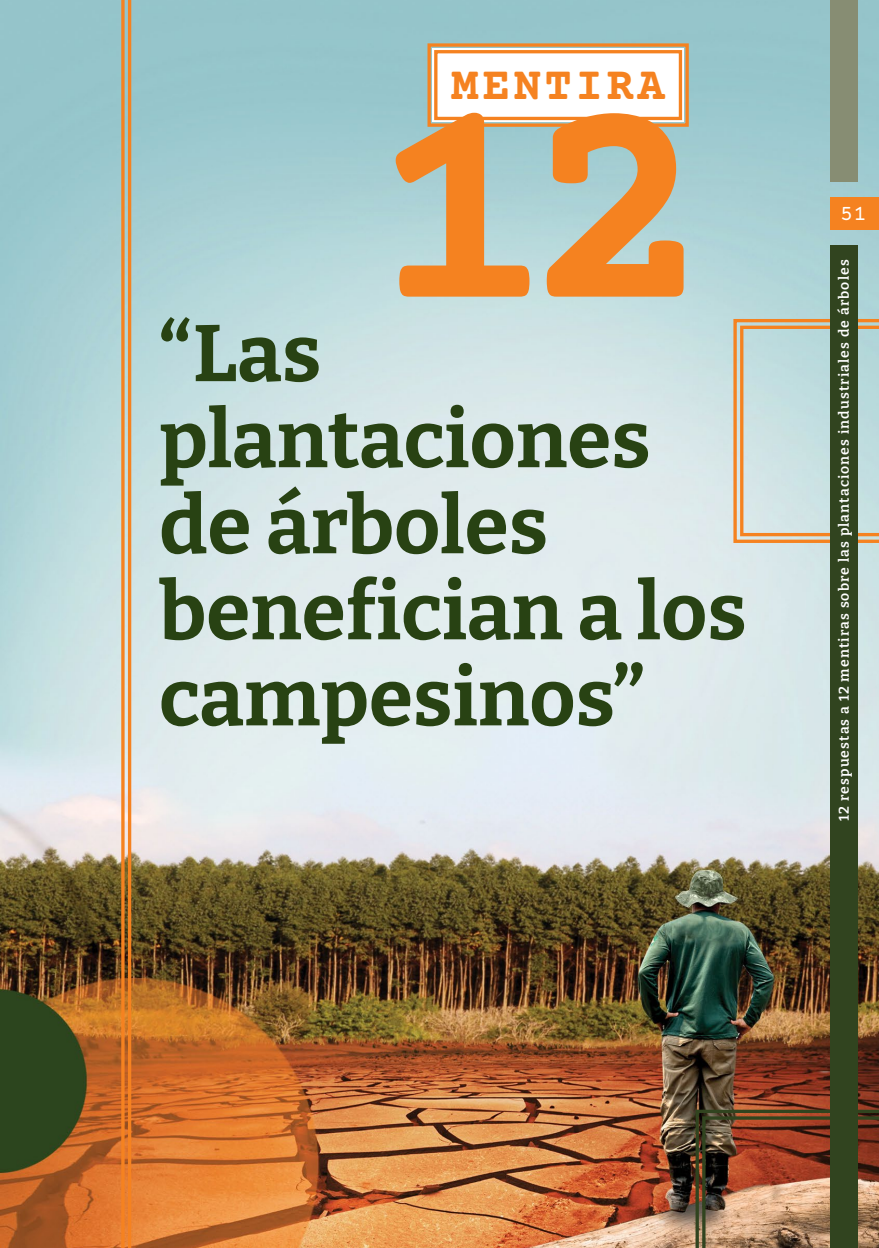
<style>
.page{position:relative;width:879px;height:1248px;background:#fff}
.page>*{position:absolute;margin:0;border:0;box-sizing:border-box;transform-origin:0 0}
.t1{font:700 310.6px "Courier Prime";color:#f58220}
.t2{font:700 80px/86px "Bitter";color:#284213}
.t3{font:700 46px "Courier Prime";letter-spacing:.075em;color:#f58220}
.t4{font:22px "Courier Prime";color:#fff}
.t5{font:600 14px "Bitter";letter-spacing:.08em;color:#fff}
</style>
<div class="page">
<img style="left:0;top:0;width:879px;height:1247px">
<hr style="left:128px;top:0;width:3px;height:1247px;background:#f58220">
<svg style="left:121px;top:0;width:4px;height:1247px;fill:#f58220"></svg>
<img style="left:694px;top:1107px;width:185px;height:140px">
<svg style="left:732px;top:317px;width:147px;height:227px"></svg>
<div style="left:830px;top:0;width:27px;height:181px;background:#878d73"></div>
<div style="left:830px;top:197px;width:49px;height:32px;background:#f58220"></div>
<div style="left:830px;top:245px;width:27px;height:1002px;background:#31441f"></div>
<svg style="left:426px;top:42px;width:264px;height:86px"></svg>
<div style="left:434px;top:50px;width:248px;height:70px;border:3px solid #f58220"></div>
<h3 class="t3" style="left:451px;top:58px;width:215px">MENTIRA</h3>
<h1 class="t1" style="left:367px;top:19px;width:343px">12</h1>
<h2 class="t2" style="left:159px;top:308px;width:589px">“Las plantaciones de árboles benefician a los campesinos”</h2>
<h3 class="t4" style="left:840px;top:200px;width:28px">51</h3>
<p class="t5" style="left:835px;top:820px;width:562px;rotate:-90deg">12 respuestas a 12 mentiras sobre las plantaciones industriales de árboles</p>
</div>
